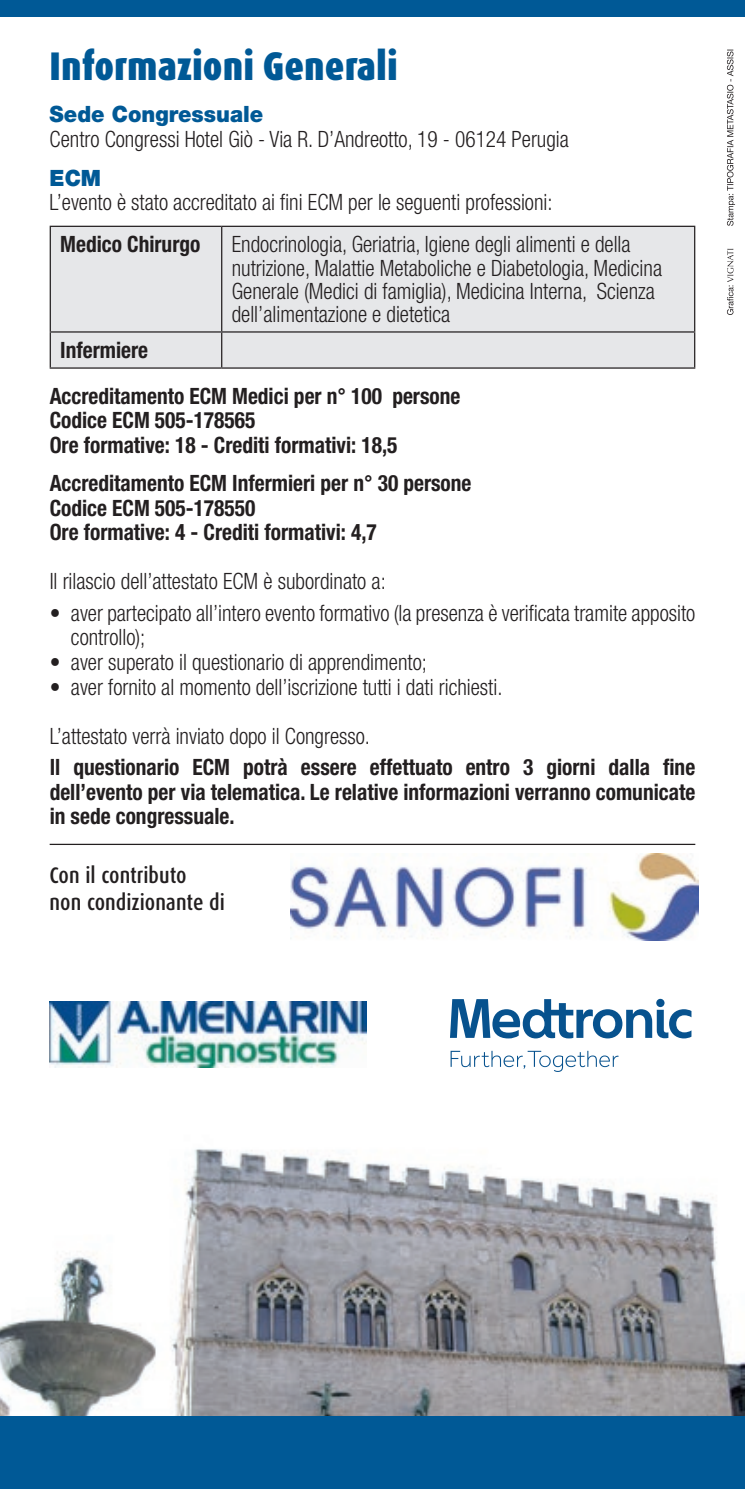
<style>
.page{position:relative;width:745px;height:1489px;background:#fff}
.page>*{position:absolute;margin:0;border:0;box-sizing:border-box;transform-origin:0 0}
.t1{font:900 40px "Dax Condensed";color:#005996}
.t2{font:300 condensed 22.5px/23.2px "Helvetica Neue LT Std";color:#231f20;scale:.95 1}
.t3{font:700 condensed 22.5px/24.5px "Helvetica Neue LT Std";color:#231f20;scale:.95 1}
.t4{font:500 22.5px/27px "Dax Condensed";color:#231f20}
.t5{font:900 22.5px "Helvetica Neue LT Std";color:#005996;scale:.95 1}
</style>
<div class="page">
<img style="left:0;top:49px;width:744px;height:1367px">
<div style="left:51px;top:227px;width:642px;height:140px;background:#e6e7e9"></div>
<hr style="left:50px;top:226px;width:171px;height:1px;background:#231f20">
<hr style="left:50px;top:227px;width:1px;height:104px;background:#231f20">
<hr style="left:221px;top:226px;width:473px;height:1px;background:#231f20">
<hr style="left:221px;top:227px;width:1px;height:104px;background:#231f20">
<hr style="left:693px;top:227px;width:1px;height:104px;background:#231f20">
<hr style="left:50px;top:331px;width:171px;height:1px;background:#231f20">
<hr style="left:50px;top:332px;width:1px;height:35px;background:#231f20">
<hr style="left:221px;top:331px;width:473px;height:1px;background:#231f20">
<hr style="left:221px;top:332px;width:1px;height:35px;background:#231f20">
<hr style="left:693px;top:332px;width:1px;height:35px;background:#231f20">
<hr style="left:50px;top:367px;width:171px;height:1px;background:#231f20">
<hr style="left:221px;top:367px;width:473px;height:1px;background:#231f20">
<svg style="left:726px;top:50px;width:8px;height:265px"></svg>
<div style="left:0;top:0;width:744px;height:17px;background:#005996"></div>
<hr style="left:50px;top:843px;width:644px;height:2px;background:#231f20">
<div style="left:0;top:1416px;width:744px;height:72px;background:#005996"></div>
<img style="left:290px;top:853px;width:407px;height:87px">
<svg style="left:449px;top:998px;width:242px;height:73px"></svg>
<img style="left:50px;top:1001px;width:316px;height:66px">
<h1 class="t1" style="left:50px;top:44px;width:349px">Informazioni Generali</h1>
<p class="t5" style="left:50px;top:101px;width:226px">Sede Congressuale</p>
<p class="t2" style="left:50px;top:127px;width:548px">Centro Congressi Hotel Giò - Via R. D’Andreotto, 19 - 06124 Perugia</p>
<p class="t5" style="left:50px;top:164px;width:56px">ECM</p>
<p class="t2" style="left:50px;top:190px;width:530px">L’evento è stato accreditato ai fini ECM per le seguenti professioni:</p>
<p class="t3" style="left:60px;top:232px;width:149px">Medico Chirurgo</p>
<p class="t2" style="left:231px;top:233px;width:454px">Endocrinologia, Geriatria, Igiene degli alimenti e della nutrizione, Malattie Metaboliche e Diabetologia, Medicina Generale (Medici di famiglia), Medicina Interna, Scienza dell’alimentazione e dietetica</p>
<p class="t3" style="left:50px;top:327px;width:433px;line-height:45.5px;text-indent:11px">Infermiere<br>Accreditamento ECM Medici per n° 100 persone</p>
<p class="t3" style="left:50px;top:407px;width:367px">Codice ECM 505-178565<br>Ore formative: 18 - Crediti formativi: 18,5</p>
<p class="t3" style="left:50px;top:470px;width:445px">Accreditamento ECM Infermieri per n° 30 persone<br>Codice ECM 505-178550<br>Ore formative: 4 - Crediti formativi: 4,7</p>
<p class="t2" style="left:50px;top:569px;width:355px">Il rilascio dell’attestato ECM è subordinato a:</p>
<p class="t2" style="left:71px;top:600px;width:658px;line-height:24.5px;text-indent:-21px">• aver partecipato all’intero evento formativo (la presenza è verificata tramite apposito controllo);</p>
<p class="t2" style="left:50px;top:650px;width:398px">• aver superato il questionario di apprendimento;</p>
<p class="t2" style="left:50px;top:662px;width:478px;line-height:49px">• aver fornito al momento dell’iscrizione tutti i dati richiesti.<br>L’attestato verrà inviato dopo il Congresso.</p>
<p class="t3" style="left:50px;top:754px;width:680px;text-align:justify">Il questionario ECM potrà essere effettuato entro 3 giorni dalla fine dell’evento per via telematica. Le relative informazioni verranno comunicate in sede congressuale.</p>
<p class="t4" style="left:50px;top:861px;width:177px">Con il contributo<br>non condizionante di</p>
</div>
